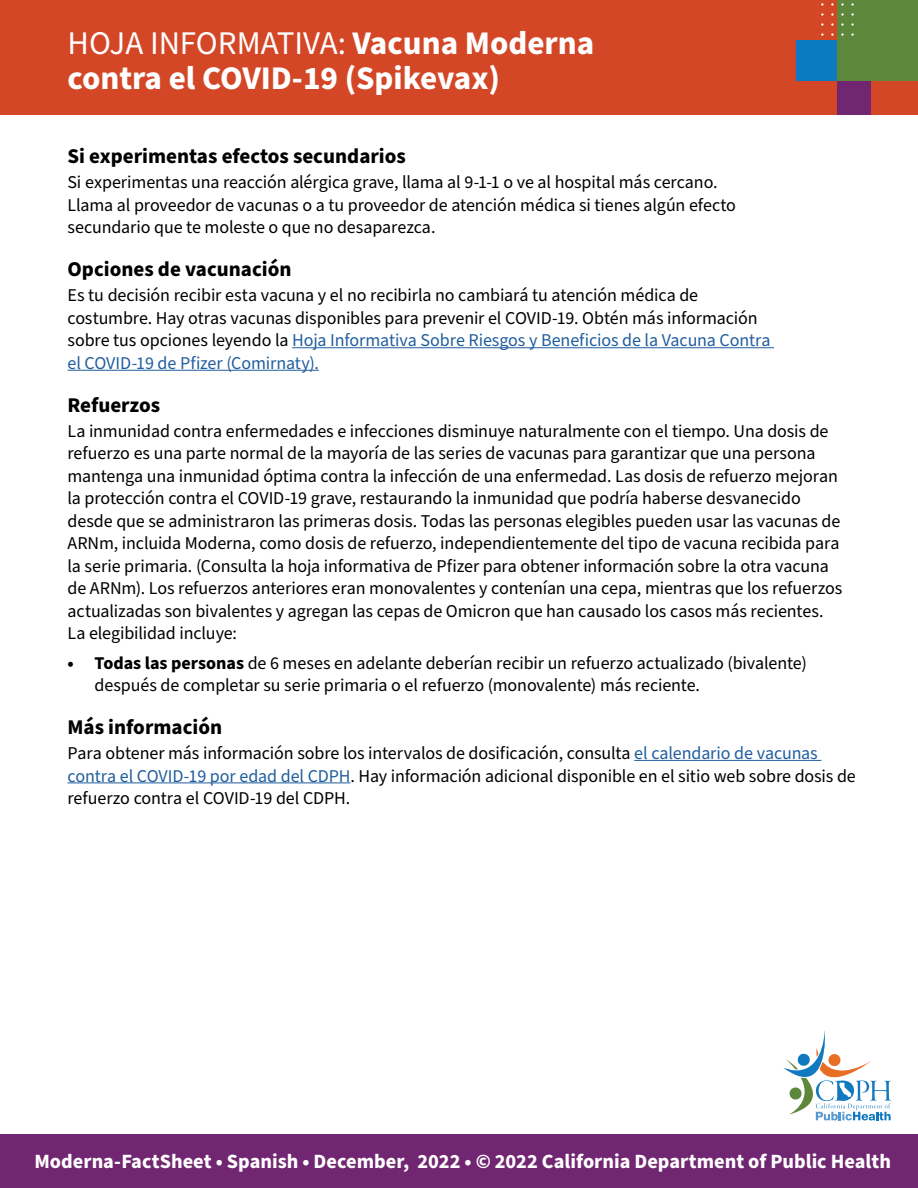
<style>
.page{position:relative;width:918px;height:1188px;background:#fff}
.page>*{position:absolute;margin:0;border:0;box-sizing:border-box;transform-origin:0 0}
.t1{font:700 33px/34.5px "Source Sans Pro";color:#fff}
.t2{font:700 21px "Source Sans Pro";color:#000}
.t3{font:700 20.25px "Source Sans Pro";color:#fff}
.t4{font:18px/22.5px "Source Sans Pro";letter-spacing:-.005em;color:#000}
.t5{font:700 18px "Source Sans Pro";color:#000}
.s1{font-weight:400}
.s2{color:#215e9e}
.s3{font-weight:700}
</style>
<div class="page">
<div style="left:0;top:0;width:918px;height:115px;background:#d34727"></div>
<div style="left:837px;top:0;width:81px;height:81px;background:#5d883c"></div>
<div style="left:796px;top:40px;width:41px;height:41px;background:#0b7ac0"></div>
<div style="left:837px;top:81px;width:34px;height:34px;background:#712671"></div>
<div style="left:0;top:1134px;width:918px;height:54px;background:#712671"></div>
<hr style="left:292px;top:347px;width:482px;height:1px;background:#215e9e">
<hr style="left:68px;top:370px;width:251px;height:1px;background:#215e9e">
<hr style="left:634px;top:760px;width:187px;height:1px;background:#215e9e">
<hr style="left:68px;top:782px;width:282px;height:1px;background:#215e9e">
<svg style="left:783px;top:1030px;width:108px;height:91px"></svg>
<h1 class="t1" style="left:68px;top:27px;width:528px"><span class="s1">HOJA INFORMATIVA:</span> Vacuna Moderna contra el COVID-19 (Spikevax)</h1>
<h2 class="t2" style="left:68px;top:142px;width:340px">Si experimentas efectos secundarios</h2>
<p class="t4" style="left:68px;top:172px;width:670px">Si experimentas una reacción alérgica grave, llama al 9-1-1 o ve al hospital más cercano.<br>Llama al proveedor de vacunas o a tu proveedor de atención médica si tienes algún efecto secundario que te moleste o que no desaparezca.</p>
<h2 class="t2" style="left:68px;top:255px;width:226px">Opciones de vacunación</h2>
<p class="t4" style="left:68px;top:285px;width:704px">Es tu decisión recibir esta vacuna y el no recibirla no cambiará tu atención médica de costumbre. Hay otras vacunas disponibles para prevenir el COVID-19. Obtén más información sobre tus opciones leyendo la <span class="s2">Hoja Informativa Sobre Riesgos y Beneficios de la Vacuna Contra el COVID-19 de Pfizer (Comirnaty).</span></p>
<h2 class="t2" style="left:68px;top:390px;width:94px">Refuerzos</h2>
<p class="t4" style="left:68px;top:420px;width:776px">La inmunidad contra enfermedades e infecciones disminuye naturalmente con el tiempo. Una dosis de refuerzo es una parte normal de la mayoría de las series de vacunas para garantizar que una persona mantenga una inmunidad óptima contra la infección de una enfermedad. Las dosis de refuerzo mejoran la protección contra el COVID-19 grave, restaurando la inmunidad que podría haberse desvanecido desde que se administraron las primeras dosis. Todas las personas elegibles pueden usar las vacunas de ARNm, incluida Moderna, como dosis de refuerzo, independientemente del tipo de vacuna recibida para la serie primaria. (Consulta la hoja informativa de Pfizer para obtener información sobre la otra vacuna de ARNm). Los refuerzos anteriores eran monovalentes y contenían una cepa, mientras que los refuerzos actualizadas son bivalentes y agregan las cepas de Omicron que han causado los casos más recientes.<br>La elegibilidad incluye:</p>
<p class="t5" style="left:67px;top:650px;width:8px">•</p>
<p class="t4" style="left:94px;top:652px;width:714px"><span class="s3">Todas las personas</span> de 6 meses en adelante deberían recibir un refuerzo actualizado (bivalente) después de completar su serie primaria o el refuerzo (monovalente) más reciente.</p>
<h2 class="t2" style="left:68px;top:713px;width:156px">Más información</h2>
<p class="t4" style="left:67px;top:742px;width:790px">Para obtener más información sobre los intervalos de dosificación, consulta <span class="s2">el calendario de vacunas contra el COVID-19 por edad del CDPH</span>. Hay información adicional disponible en el sitio web sobre dosis de refuerzo contra el COVID-19 del CDPH.</p>
<p class="t3" style="left:34px;top:1148px;width:858px">Moderna-FactSheet • Spanish • December, 2022 • © 2022 California Department of Public Health</p>
</div>
